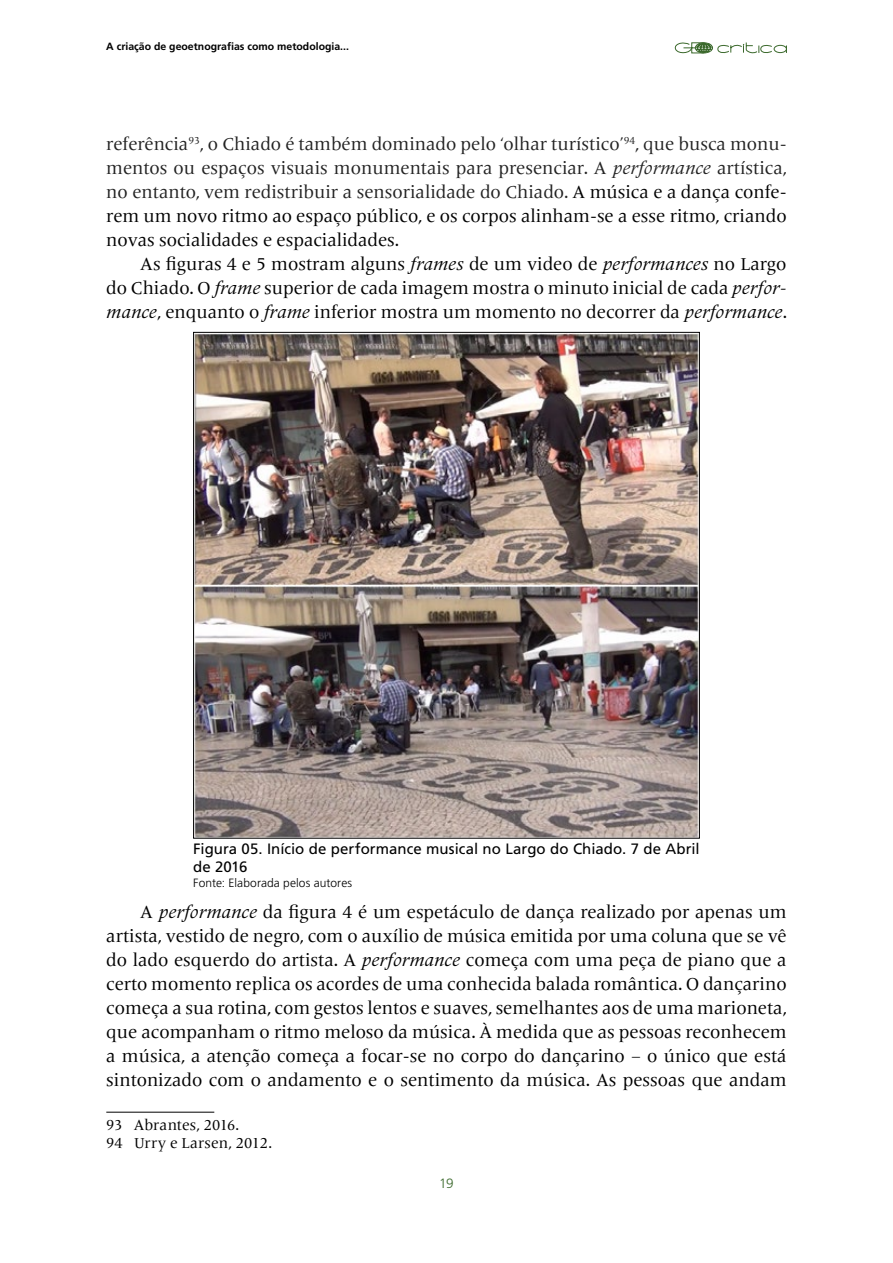
<style>
.page{position:relative;width:893px;height:1263px;background:#fff}
.page>*{position:absolute;margin:0;border:0;box-sizing:border-box;transform-origin:0 0}
.t1{font:18px/24px "Frutiger Serif LT Pro";color:#000;text-align:justify}
.t2{font:18px/24px "Frutiger Serif LT Pro";color:#222;text-align:justify}
.t3{font:15px/18px "Frutiger LT Std";color:#000}
.t4{font:15px/18px "Frutiger Serif LT Pro";letter-spacing:.005em;color:#000}
.t5{font:300 13.5px "Frutiger LT Std";color:#3b692c}
.t6{font:300 12px "Frutiger LT Std";letter-spacing:.01em;color:#000}
.t7{font:700 10.5px "Frutiger LT Std";color:#000}
.s1{font-style:italic}
.s2{color:#000}
</style>
<div class="page">
<svg style="left:674px;top:42px;width:113px;height:12px"></svg>
<hr style="left:106px;top:1112px;width:108px;height:1px;background:#000">
<img style="left:195px;top:334px;width:503px;height:502px">
<p class="t7" style="left:106px;top:41px;width:244px">A criação de geoetnografias como metodologia...</p>
<p class="t2" style="left:106px;top:132px;width:682px">referência<sup>93</sup>, o Chiado é também dominado pelo ‘olhar turístico’<sup>94</sup>, que busca monu&shy;mentos ou espaços visuais monumentais para presenciar. A <span class="s1">performance</span> artística, no entanto, vem redistribuir a sensorialidade do Chiado. <span class="s2">A música e a dança confe&shy;rem um novo ritmo ao espaço público, e os corpos alinham-se a esse ritmo, criando novas socialidades e espacialidades.</span></p>
<p class="t1" style="left:106px;top:252px;width:682px;text-indent:34px">As figuras 4 e 5 mostram alguns <span class="s1">frames</span> de um video de <span class="s1">performances</span> no Largo do Chiado. O <span class="s1">frame</span> superior de cada imagem mostra o minuto inicial de cada <span class="s1">perfor&shy;mance</span>, enquanto o <span class="s1">frame</span> inferior mostra um momento no decorrer da <span class="s1">performance</span>.</p>
<p class="t3" style="left:193px;top:840px;width:508px">Figura 05. Início de performance musical no Largo do Chiado. 7 de Abril de 2016</p>
<p class="t6" style="left:193px;top:876px;width:160px">Fonte: Elaborada pelos autores</p>
<p class="t1" style="left:106px;top:900px;width:682px;text-indent:34px">A <span class="s1">performance</span> da figura 4 é um espetáculo de dança realizado por apenas um artista, vestido de negro, com o auxílio de música emitida por uma coluna que se vê do lado esquerdo do artista. A <span class="s1">performance</span> começa com uma peça de piano que a certo momento replica os acordes de uma conhecida balada romântica. O dançarino começa a sua rotina, com gestos lentos e suaves, semelhantes aos de uma marioneta, que acompanham o ritmo meloso da música. À medida que as pessoas reconhecem a música, a atenção começa a focar-se no corpo do dançarino – o único que está sintonizado com o andamento e o sentimento da música. As pessoas que andam</p>
<p class="t4" style="left:106px;top:1116px;width:167px">93 Abrantes, 2016.<br>94 Urry e Larsen, 2012.</p>
<p class="t5" style="left:439px;top:1176px;width:16px">19</p>
</div>
